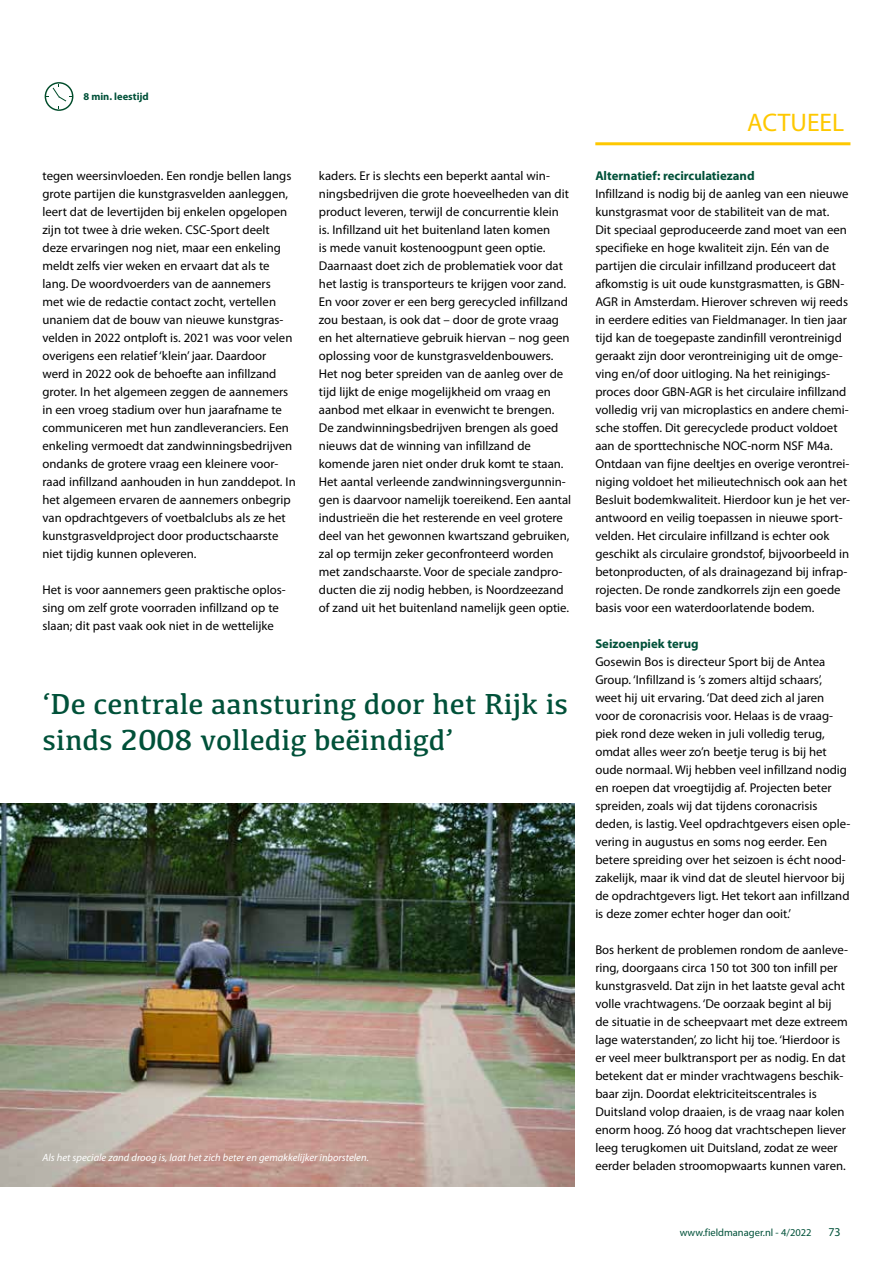
<style>
.page{position:relative;width:893px;height:1263px;background:#fff}
.page>*{position:absolute;margin:0;border:0;box-sizing:border-box;transform-origin:0 0}
.t1{font:30px/36px "Kefa";color:#005139}
.t2{font:25.5px "Myriad Pro";color:#fec800}
.t3{font:12.75px/18px "Myriad Pro";color:#000}
.t4{font:700 12.75px "Myriad Pro";color:#005139}
.t5{font:12px "Myriad Pro";color:#005139}
.t6{font:italic 10.5px "Myriad Pro";color:#fff}
.t7{font:10.5px "Myriad Pro";color:#005139}
.t8{font:700 10.5px "Myriad Pro";color:#005139}
</style>
<div class="page">
<hr style="left:595px;top:142px;width:255px;height:3px;background:#fec800">
<svg style="left:45px;top:82px;width:28px;height:29px"></svg>
<img style="left:0;top:804px;width:574px;height:382px">
<p class="t8" style="left:83px;top:90px;width:67px">8 min. leestijd</p>
<h2 class="t2" style="left:747px;top:107px;width:99px">ACTUEEL</h2>
<p class="t3" style="left:43px;top:167px;width:255px">tegen weersinvloeden. Een rondje bellen langs grote partijen die kunstgrasvelden aanleggen, leert dat de levertijden bij enkelen opgelopen zijn tot twee à drie weken. CSC-Sport deelt deze ervaringen nog niet, maar een enkeling meldt zelfs vier weken en ervaart dat als te lang. De woordvoerders van de aannemers<br>met wie de redactie contact zocht, vertellen unaniem dat de bouw van nieuwe kunstgras&shy;velden in 2022 ontploft is. 2021 was voor velen overigens een relatief ‘klein’ jaar. Daardoor werd in 2022 ook de behoefte aan infillzand groter. In het algemeen zeggen de aannemers in een vroeg stadium over hun jaarafname te communiceren met hun zandleveranciers. Een enkeling vermoedt dat zandwinningsbedrijven ondanks de grotere vraag een kleinere voor&shy;raad infillzand aanhouden in hun zanddepot. In het algemeen ervaren de aannemers onbegrip van opdrachtgevers of voetbalclubs als ze het kunstgrasveldproject door productschaarste niet tijdig kunnen opleveren.</p>
<p class="t3" style="left:43px;top:581px;width:245px">Het is voor aannemers geen praktische oplos&shy;sing om zelf grote voorraden infillzand op te slaan; dit past vaak ook niet in de wettelijke</p>
<p class="t3" style="left:319px;top:167px;width:254px">kaders. Er is slechts een beperkt aantal win&shy;ningsbedrijven die grote hoeveelheden van dit product leveren, terwijl de concurrentie klein is. Infillzand uit het buitenland laten komen<br>is mede vanuit kostenoogpunt geen optie.<br>Daarnaast doet zich de problematiek voor dat het lastig is transporteurs te krijgen voor zand.<br>En voor zover er een berg gerecycled infillzand zou bestaan, is ook dat – door de grote vraag en het alternatieve gebruik hiervan – nog geen oplossing voor de kunstgrasveldenbouwers.<br>Het nog beter spreiden van de aanleg over de tijd lijkt de enige mogelijkheid om vraag en aanbod met elkaar in evenwicht te brengen.<br>De zandwinningsbedrijven brengen als goed nieuws dat de winning van infillzand de komende jaren niet onder druk komt te staan.<br>Het aantal verleende zandwinningsvergunnin&shy;gen is daarvoor namelijk toereikend. Een aantal industrieën die het resterende en veel grotere deel van het gewonnen kwartszand gebruiken, zal op termijn zeker geconfronteerd worden met zandschaarste. Voor de speciale zandpro&shy;ducten die zij nodig hebben, is Noordzeezand of zand uit het buitenland namelijk geen optie.</p>
<p class="t4" style="left:595px;top:168px;width:161px">Alternatief: recirculatiezand</p>
<p class="t3" style="left:595px;top:185px;width:256px">Infillzand is nodig bij de aanleg van een nieuwe kunstgrasmat voor de stabiliteit van de mat.<br>Dit speciaal geproduceerde zand moet van een specifieke en hoge kwaliteit zijn. Eén van de partijen die circulair infillzand produceert dat afkomstig is uit oude kunstgrasmatten, is GBN-AGR in Amsterdam. Hierover schreven wij reeds in eerdere edities van Fieldmanager. In tien jaar tijd kan de toegepaste zandinfill verontreinigd geraakt zijn door verontreiniging uit de omge&shy;ving en/of door uitloging. Na het reinigings&shy;proces door GBN-AGR is het circulaire infillzand volledig vrij van microplastics en andere chemi&shy;sche stoffen. Dit gerecyclede product voldoet aan de sporttechnische NOC-norm NSF M4a.<br>Ontdaan van fijne deeltjes en overige verontrei&shy;niging voldoet het milieutechnisch ook aan het Besluit bodemkwaliteit. Hierdoor kun je het ver&shy;antwoord en veilig toepassen in nieuwe sport&shy;velden. Het circulaire infillzand is echter ook geschikt als circulaire grondstof, bijvoorbeeld in betonproducten, of als drainagezand bij infrap&shy;rojecten. De ronde zandkorrels zijn een goede basis voor een waterdoorlatende bodem.</p>
<p class="t4" style="left:595px;top:636px;width:105px">Seizoenpiek terug</p>
<p class="t3" style="left:595px;top:653px;width:257px">Gosewin Bos is directeur Sport bij de Antea Group. ‘Infillzand is ’s zomers altijd schaars’, weet hij uit ervaring. ‘Dat deed zich al jaren voor de coronacrisis voor. Helaas is de vraag&shy;piek rond deze weken in juli volledig terug, omdat alles weer zo’n beetje terug is bij het oude normaal. Wij hebben veel infillzand nodig en roepen dat vroegtijdig af. Projecten beter spreiden, zoals wij dat tijdens coronacrisis deden, is lastig. Veel opdrachtgevers eisen ople&shy;vering in augustus en soms nog eerder. Een betere spreiding over het seizoen is écht nood&shy;zakelijk, maar ik vind dat de sleutel hiervoor bij de opdrachtgevers ligt. Het tekort aan infillzand is deze zomer echter hoger dan ooit.’</p>
<p class="t3" style="left:595px;top:941px;width:254px">Bos herkent de problemen rondom de aanleve&shy;ring, doorgaans circa 150 tot 300 ton infill per kunstgrasveld. Dat zijn in het laatste geval acht volle vrachtwagens. ‘De oorzaak begint al bij de situatie in de scheepvaart met deze extreem lage waterstanden’, zo licht hij toe. ‘Hierdoor is er veel meer bulktransport per as nodig. En dat betekent dat er minder vrachtwagens beschik&shy;baar zijn. Doordat elektriciteitscentrales is Duitsland volop draaien, is de vraag naar kolen enorm hoog. Zó hoog dat vrachtschepen liever leeg terugkomen uit Duitsland, zodat ze weer eerder beladen stroomopwaarts kunnen varen.</p>
<h1 class="t1" style="left:43px;top:685px;width:527px">‘De centrale aansturing door het Rijk is sinds 2008 volledig beëindigd’</h1>
<p class="t6" style="left:43px;top:1151px;width:328px">Als het speciale zand droog is, laat het zich beter en gemakkelijker inborstelen.</p>
<p class="t7" style="left:680px;top:1226px;width:133px">www.fieldmanager.nl - 4/2022</p>
<p class="t5" style="left:828px;top:1224px;width:14px">73</p>
</div>
